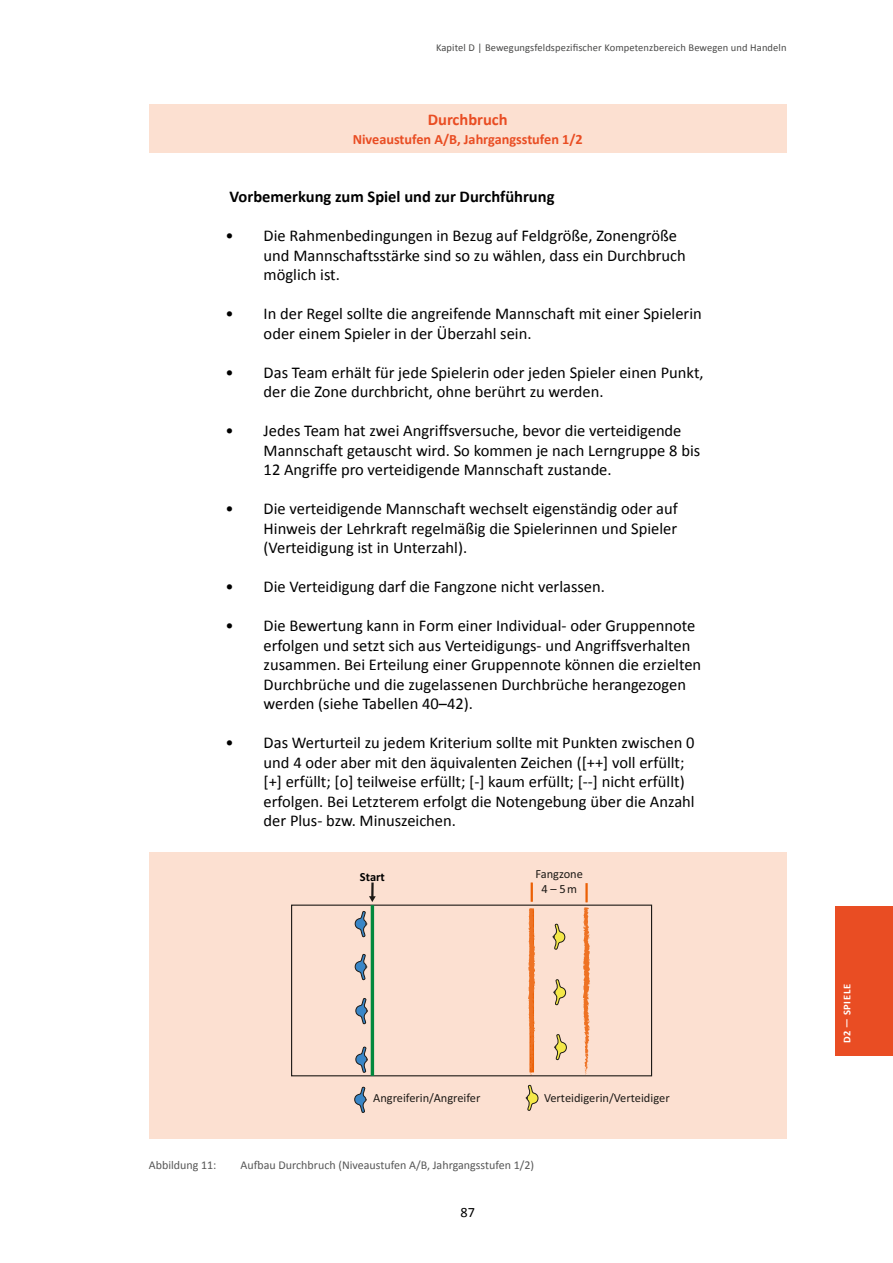
<style>
.page{position:relative;width:893px;height:1263px;background:#fff}
.page>*{position:absolute;margin:0;border:0;box-sizing:border-box;transform-origin:0 0}
.t1{font:16.5px/19.5px "Calibri";color:#000}
._02_Subhead_MIT_Abst{font:700 16.5px "Calibri";color:#000}
._05_A_Headline_Tabel{font:700 16.5px "Calibri";color:#e94d23}
._05_B_Tabelle_Auszei{font:700 14.25px "Calibri";color:#e94d23}
.t2{font:14.25px "Calibri";color:#000}
.t3{font:12.45px/14.9px "Calibri";color:#1e1b17;text-align:center}
.t4{font:700 12.45px "Calibri";color:#000}
._06_BU_MB{font:12px "Calibri";color:#565656}
.t5{font:10.5px "Calibri";letter-spacing:.01em;color:#494948}
.t6{font:700 10.5px "Calibri";letter-spacing:.06em;color:#fff}
</style>
<div class="page">
<div style="left:835px;top:906px;width:58px;height:149px;background:#e94d23"></div>
<div style="left:149px;top:104px;width:638px;height:49px;background:#fce0d1"></div>
<div style="left:149px;top:852px;width:638px;height:287px;background:#fce0d1"></div>
<hr style="left:531px;top:882px;width:2px;height:20px;background:#eb6005">
<hr style="left:585px;top:883px;width:3px;height:19px;background:#eb6005">
<svg style="left:528px;top:908px;width:7px;height:166px"></svg>
<svg style="left:583px;top:907px;width:7px;height:167px"></svg>
<div style="left:291px;top:904px;width:361px;height:172px;border:1px solid #1e1b17"></div>
<hr style="left:371px;top:905px;width:3px;height:171px;background:#02883d">
<svg style="left:356px;top:1047px;width:12px;height:26px"></svg>
<svg style="left:355px;top:1087px;width:12px;height:25px"></svg>
<svg style="left:356px;top:998px;width:12px;height:26px"></svg>
<svg style="left:355px;top:954px;width:13px;height:26px"></svg>
<svg style="left:355px;top:911px;width:13px;height:26px"></svg>
<svg style="left:552px;top:924px;width:13px;height:25px"></svg>
<svg style="left:553px;top:979px;width:13px;height:26px"></svg>
<svg style="left:554px;top:1034px;width:13px;height:26px"></svg>
<svg style="left:525px;top:1085px;width:13px;height:25px"></svg>
<hr style="left:371px;top:882px;width:3px;height:15px;background:#1e1b17">
<svg style="left:369px;top:896px;width:7px;height:6px"></svg>
<p class="t5" style="left:436px;top:40px;width:352px">Kapitel D | Bewegungsfeldspezifischer Kompetenzbereich Bewegen und Handeln</p>
<p class="_05_A_Headline_Tabel" style="left:428px;top:108px;width:81px">Durchbruch</p>
<p class="_05_B_Tabelle_Auszei" style="left:353px;top:129px;width:232px">Niveaustufen A/B, Jahrgangsstufen 1/2</p>
<p class="_02_Subhead_MIT_Abst" style="left:230px;top:185px;width:326px">Vorbemerkung zum Spiel und zur Durchführung</p>
<p class="t1" style="left:264px;top:225px;width:424px;text-indent:-38px">• Die Rahmenbedingungen in Bezug auf Feldgröße, Zonengröße und Mannschaftsstärke sind so zu wählen, dass ein Durchbruch möglich ist.</p>
<p class="t1" style="left:264px;top:303px;width:440px;text-indent:-38px">• In der Regel sollte die angreifende Mannschaft mit einer Spielerin oder einem Spieler in der Überzahl sein.</p>
<p class="t1" style="left:264px;top:362px;width:441px;text-indent:-38px">• Das Team erhält für jede Spielerin oder jeden Spieler einen Punkt, der die Zone durchbricht, ohne berührt zu werden.</p>
<p class="t1" style="left:264px;top:420px;width:438px;text-indent:-38px">• Jedes Team hat zwei Angriffsversuche, bevor die verteidigende<br>Mannschaft getauscht wird. So kommen je nach Lerngruppe 8 bis<br>12 Angriffe pro verteidigende Mannschaft zustande.</p>
<p class="t1" style="left:264px;top:498px;width:416px;text-align:justify;text-indent:-38px">• Die verteidigende Mannschaft wechselt eigenständig oder auf Hinweis der Lehrkraft regelmäßig die Spielerinnen und Spieler (Verteidigung ist in Unterzahl).</p>
<p class="t1" style="left:225px;top:576px;width:381px">• Die Verteidigung darf die Fangzone nicht verlassen.</p>
<p class="t1" style="left:264px;top:615px;width:439px;text-indent:-38px">• Die Bewertung kann in Form einer Individual- oder Gruppennote erfolgen und setzt sich aus Verteidigungs- und Angriffsverhalten zusammen. Bei Erteilung einer Gruppennote können die erzielten Durchbrüche und die zugelassenen Durchbrüche herangezogen werden (siehe Tabellen 40–42).</p>
<p class="t1" style="left:264px;top:732px;width:433px;text-indent:-38px">• Das Werturteil zu jedem Kriterium sollte mit Punkten zwischen 0 und 4 oder aber mit den äquivalenten Zeichen ([++] voll erfüllt; [+] erfüllt; [o] teilweise erfüllt; [-] kaum erfüllt; [--] nicht erfüllt) erfolgen. Bei Letzterem erfolgt die Notengebung über die Anzahl der Plus- bzw. Minuszeichen.</p>
<p class="t4" style="left:360px;top:868px;width:26px">Start</p>
<p class="t3" style="left:535px;top:866px;width:49px">Fangzone<br>4 – 5m</p>
<p class="t3" style="left:373px;top:1090px;width:109px">Angreiferin/Angreifer</p>
<p class="t3" style="left:544px;top:1090px;width:127px">Verteidigerin/Verteidiger</p>
<p class="_06_BU_MB" style="left:149px;top:1156px;width:69px">Abbildung 11:</p>
<p class="_06_BU_MB" style="left:241px;top:1156px;width:295px">Aufbau Durchbruch (Niveaustufen A/B, Jahrgangsstufen 1/2)</p>
<p class="t2" style="left:460px;top:1202px;width:16px">87</p>
<p class="t6" style="left:840px;top:1043px;width:60px;rotate:-90deg">D2 — SPIELE</p>
</div>
